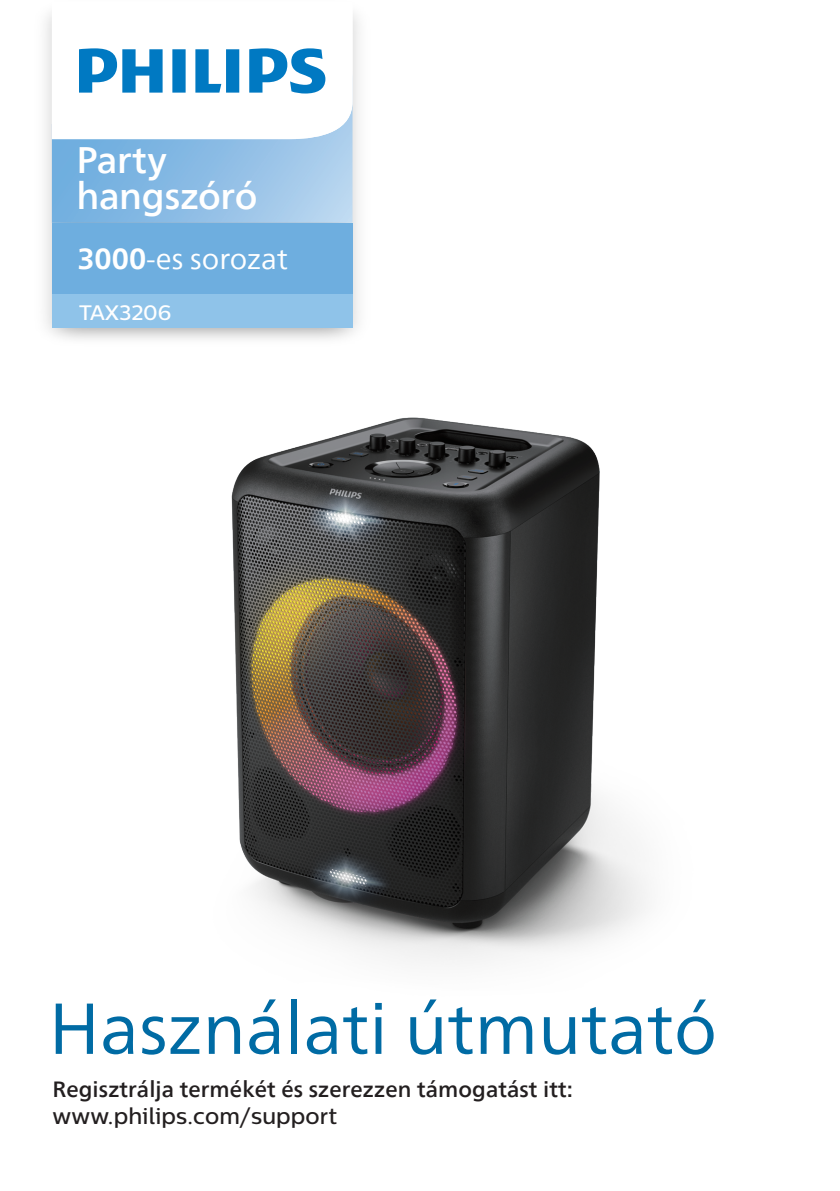
<style>
.page{position:relative;width:840px;height:1191px;background:#fff}
.page>*{position:absolute;margin:0;border:0;box-sizing:border-box;transform-origin:0 0}
.t1{font:72px "Neue Frutiger World";color:#006ba4}
.t2{font:500 36.8px/36px "Neue Frutiger World";letter-spacing:-.01em;color:#fff}
.t3{font:28.8px "Neue Frutiger World";color:#fff}
.t4{font:500 22.8px "Centrale Sans";letter-spacing:.005em;color:#231f20}
.t5{font:500 22px "Neue Frutiger World";letter-spacing:.005em;color:#231f20}
.t6{font:500 20.8px "Centrale Sans";letter-spacing:-.005em;color:#fff}
.s1{font-weight:700}
</style>
<div class="page">
<img style="left:231px;top:417px;width:417px;height:546px">
<img style="left:45px;top:13px;width:314px;height:327px">
<div style="left:52px;top:294px;width:300px;height:34px;background:#8fc3e9"></div>
<div style="left:52px;top:223px;width:300px;height:71px;background:#6eaedf"></div>
<svg style="left:52px;top:139px;width:300px;height:84px;background:#8ebde5"></svg>
<svg style="left:52px;top:13px;width:300px;height:126px"></svg>
<svg style="left:79px;top:48px;width:246px;height:45px"></svg>
<h2 class="t2" style="left:76px;top:142px;width:182px">Party hangszóró</h2>
<h3 class="t3" style="left:77px;top:236px;width:212px"><span class="s1">3000</span>-es sorozat</h3>
<p class="t6" style="left:79px;top:300px;width:94px">TAX3206</p>
<h1 class="t1" style="left:49px;top:972px;width:669px">Használati útmutató</h1>
<p class="t5" style="left:53px;top:1071px;width:521px">Regisztrálja termékét és szerezzen támogatást itt:</p>
<p class="t4" style="left:53px;top:1102px;width:286px">www.philips.com/support</p>
</div>
